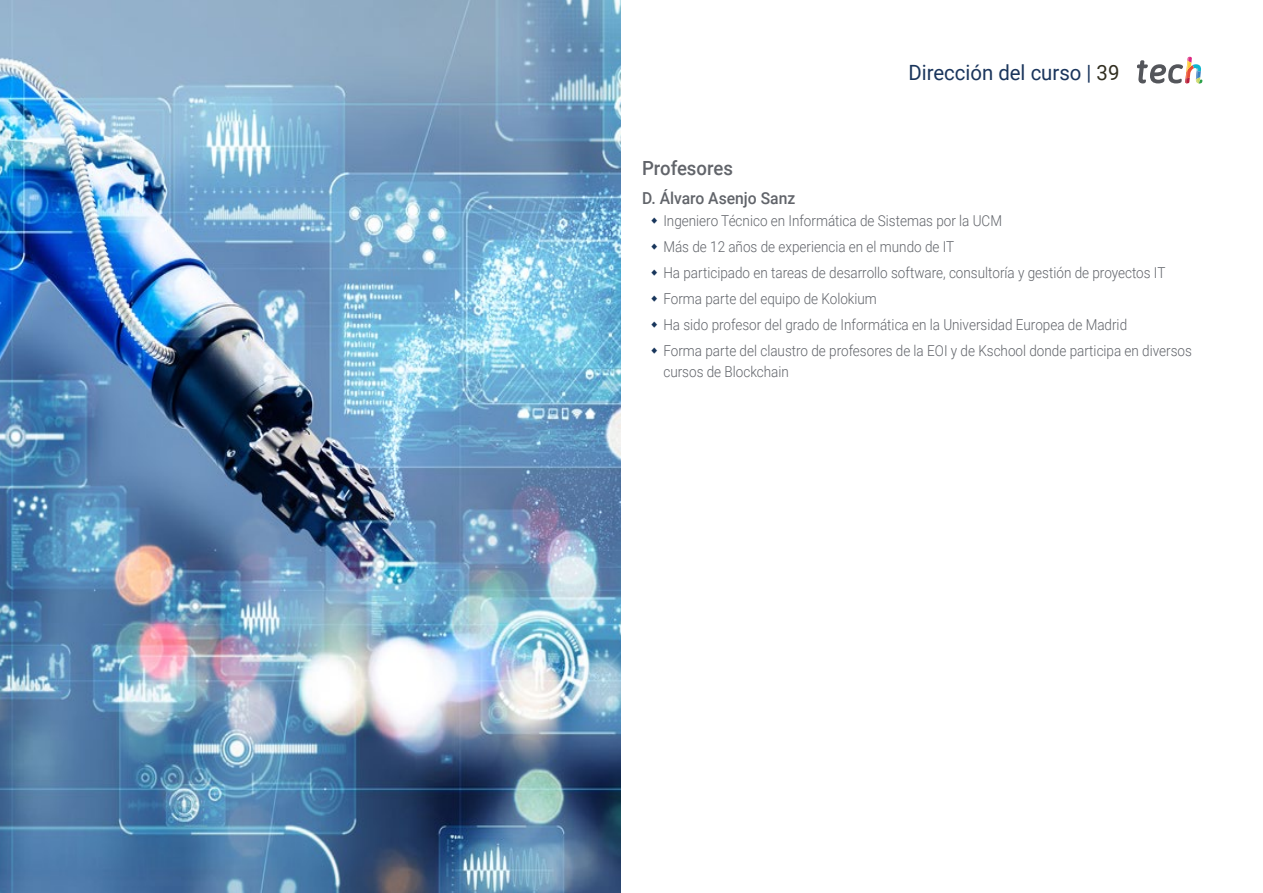
<style>
.page{position:relative;width:1263px;height:893px;background:#fff}
.page>*{position:absolute;margin:0;border:0;box-sizing:border-box;transform-origin:0 0}
.t1{font:21px "Roboto";color:#1a355c}
.t2{font:500 19.5px "Roboto";color:#61646a;scale:.95 1}
.t3{font:500 16.5px "Roboto";color:#61646a;scale:.95 1}
.t4{font:300 15px/26px "Roboto";color:#61646a;scale:.9 1}
.s1{color:#312e20}
</style>
<div class="page">
<svg style="left:1137px;top:57px;width:65px;height:27px"></svg>
<img style="left:0;top:0;width:621px;height:893px">
<h1 class="t1" style="left:908px;top:57px;width:213px">Dirección del curso | <span class="s1">39</span></h1>
<h2 class="t2" style="left:642px;top:154px;width:97px">Profesores</h2>
<p class="t3" style="left:642px;top:186px;width:163px">D. Álvaro Asenjo Sanz</p>
<p class="t4" style="left:663px;top:207px;width:589px">Ingeniero Técnico en Informática de Sistemas por la UCM<br>Más de 12 años de experiencia en el mundo de IT<br>Ha participado en tareas de desarrollo software, consultoría y gestión de proyectos IT Forma parte del equipo de Kolokium<br>Ha sido profesor del grado de Informática en la Universidad Europea de Madrid<br>Forma parte del claustro de profesores de la EOI y de Kschool donde participa en diversos</p>
<p class="t4" style="left:663px;top:358px;width:141px">cursos de Blockchain</p>
</div>
